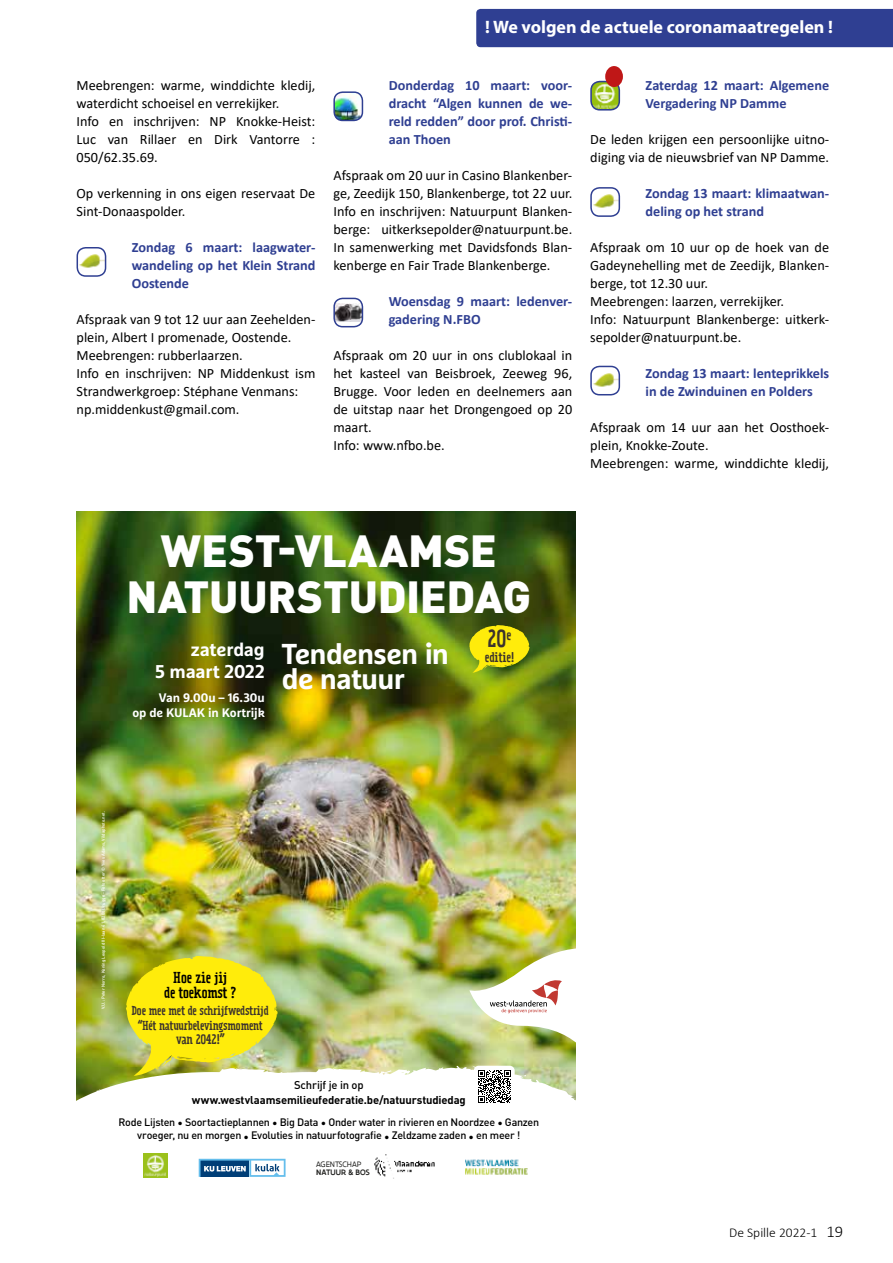
<style>
.page{position:relative;width:893px;height:1263px;background:#fff}
.page>*{position:absolute;margin:0;border:0;box-sizing:border-box;transform-origin:0 0}
.t1{font:900 44.4px/46px "DINOT";letter-spacing:-.005em;color:#fff;text-align:center}
.t2{font:700 28.8px/25.5px "Marselis Pro";letter-spacing:-.025em;color:#fff}
.t3{font:22.2px "Prater Serif Pro";color:#3b322d}
.t4{font:700 18.45px/22.2px "Marselis Pro";letter-spacing:-.01em;color:#fff;text-align:right}
.t5{font:700 18px "Myriad Pro";color:#fff}
.t6{font:14.25px/18px "Calibri";color:#000}
.t7{font:700 14.25px/18px "Calibri";color:#2f3f92}
.t8{font:13.95px/14.9px "Prater Serif Pro";letter-spacing:-.01em;color:#000;text-align:center}
.t9{font:300 13.5px "Calibri";color:#000}
.t10{font:700 12.3px/14.9px "Marselis Pro";letter-spacing:-.01em;color:#fff;text-align:right}
.t11{font:12.3px "Prater Serif Pro";letter-spacing:-.02em;color:#3b322d}
.t12{font:11.55px/14.9px "Prater Serif Pro";letter-spacing:-.01em;color:#3b322d;text-align:center}
.t13{font:700 11.25px "DINOT";letter-spacing:-.015em;color:#000}
.t14{font:500 11.25px "DINOT";letter-spacing:-.015em;color:#000}
.t15{font:500 10.65px/13.2px "DINOT";letter-spacing:-.025em;color:#000;text-align:center}
.t16{font:8.55px "Flanders Art Sans";color:#1e1e1c}
.t17{font:500 8.55px "Flanders Art Sans";color:#1e1e1c}
.t18{font:500 4.35px "DINOT";color:#fff}
.s1{font-size:16.5px}
</style>
<div class="page">
<img style="left:336px;top:94px;width:26px;height:26px">
<div style="left:333px;top:91px;width:30px;height:30px;border:2px solid #2f3f92;border-radius:9px"></div>
<img style="left:77px;top:252px;width:29px;height:16px">
<div style="left:77px;top:247px;width:29px;height:30px;border:2px solid #2f3f92;border-radius:9px"></div>
<img style="left:336px;top:303px;width:24px;height:19px">
<div style="left:333px;top:298px;width:30px;height:29px;border:2px solid #2f3f92;border-radius:9px"></div>
<img style="left:77px;top:511px;width:498px;height:437px">
<svg style="left:469px;top:625px;width:61px;height:48px;background:#c9c60e"></svg>
<img style="left:77px;top:948px;width:498px;height:230px">
<img style="left:371px;top:1153px;width:68px;height:26px">
<img style="left:592px;top:82px;width:25px;height:26px">
<div style="left:590px;top:81px;width:30px;height:30px;border:2px solid #2f3f92;border-radius:9px"></div>
<div style="left:605px;top:66px;width:18px;height:21px;background:#bf1717;border-radius:50%"></div>
<img style="left:593px;top:194px;width:24px;height:14px">
<div style="left:590px;top:187px;width:30px;height:30px;border:2px solid #2f3f92;border-radius:9px"></div>
<div style="left:476px;top:9px;width:417px;height:38px;background:#2f3f92"></div>
<img style="left:593px;top:373px;width:24px;height:14px">
<div style="left:590px;top:366px;width:30px;height:29px;border:2px solid #2f3f92;border-radius:9px"></div>
<p class="t6" style="left:77px;top:76px;width:240px">Meebrengen: warme, winddichte kledij, waterdicht schoeisel en verrekijker.<br>Info en inschrijven: NP Knokke-Heist:<br>Luc van Rillaer en Dirk Vantorre :<br>050/62.35.69.</p>
<p class="t6" style="left:77px;top:184px;width:240px">Op verkenning in ons eigen reservaat De<br>Sint-Donaaspolder.</p>
<p class="t7" style="left:132px;top:238px;width:185px;text-align:justify">Zondag 6 maart: laagwater&shy;wandeling op het Klein Strand Oostende</p>
<p class="t6" style="left:77px;top:310px;width:240px">Afspraak van 9 tot 12 uur aan Zeehelden&shy;plein, Albert I promenade, Oostende.<br>Meebrengen: rubberlaarzen.<br>Info en inschrijven: NP Middenkust ism Strandwerkgroep: Stéphane Venmans: np.middenkust@gmail.com.</p>
<p class="t5" style="left:485px;top:15px;width:349px">! We volgen de actuele coronamaatregelen !</p>
<p class="t7" style="left:389px;top:76px;width:185px;text-align:justify">Donderdag 10 maart: voor&shy;dracht “Algen kunnen de we&shy;reld redden” door prof. Christi&shy;aan Thoen</p>
<p class="t6" style="left:333px;top:166px;width:240px;text-align:justify">Afspraak om 20 uur in Casino Blankenber&shy;ge, Zeedijk 150, Blankenberge, tot 22 uur.<br>Info en inschrijven: Natuurpunt Blanken&shy;berge: uitkerksepolder@natuurpunt.be.<br>In samenwerking met Davidsfonds Blan&shy;kenberge en Fair Trade Blankenberge.</p>
<p class="t7" style="left:389px;top:292px;width:185px">Woensdag 9 maart: ledenver&shy;gadering N.FBO</p>
<p class="t6" style="left:333px;top:346px;width:240px">Afspraak om 20 uur in ons clublokaal in het kasteel van Beisbroek, Zeeweg 96,<br>Brugge. Voor leden en deelnemers aan de uitstap naar het Drongengoed op 20 maart.<br>Info: www.nfbo.be.</p>
<p class="t7" style="left:646px;top:76px;width:185px">Zaterdag 12 maart: Algemene<br>Vergadering NP Damme</p>
<p class="t6" style="left:590px;top:130px;width:240px">De leden krijgen een persoonlijke uitno&shy;diging via de nieuwsbrief van NP Damme.</p>
<p class="t7" style="left:646px;top:184px;width:185px">Zondag 13 maart: klimaatwan&shy;deling op het strand</p>
<p class="t6" style="left:590px;top:238px;width:240px">Afspraak om 10 uur op de hoek van de Gadeynehelling met de Zeedijk, Blanken&shy;berge, tot 12.30 uur.<br>Meebrengen: laarzen, verrekijker.<br>Info: Natuurpunt Blankenberge: uitkerk&shy;sepolder@natuurpunt.be.</p>
<p class="t7" style="left:646px;top:364px;width:185px">Zondag 13 maart: lenteprikkels in de Zwinduinen en Polders</p>
<p class="t6" style="left:590px;top:418px;width:240px">Afspraak om 14 uur aan het Oosthoek&shy;plein, Knokke-Zoute.<br>Meebrengen: warme, winddichte kledij,</p>
<h1 class="t1" style="left:126px;top:526px;width:406px">WEST-VLAAMSE<br>NATUURSTUDIEDAG</h1>
<p class="t4" style="left:155px;top:638px;width:111px">zaterdag<br>5 maart 2022</p>
<p class="t10" style="left:132px;top:690px;width:134px">Van 9.00u – 16.30u<br>op de KULAK in Kortrijk</p>
<h2 class="t2" style="left:282px;top:640px;width:169px">Tendensen in de natuur</h2>
<h3 class="t3" style="left:488px;top:624px;width:25px">20<sup>e</sup></h3>
<p class="t11" style="left:485px;top:649px;width:31px">editie!</p>
<p class="t18" style="left:100px;top:1009px;width:199px;rotate:-90deg">V.U.: Peter Norro, Koning Leopold III-laan 41, 8200 Brugge - Foto otter © Yves Adams, Vildaphoto.net.</p>
<p class="t8" style="left:164px;top:970px;width:74px">Hoe zie jij<br>de toekomst ?</p>
<p class="t12" style="left:132px;top:1003px;width:138px">Doe mee met de schrijfwedstrijd “Hét natuurbelevingsmoment</p>
<p class="t11" style="left:176px;top:1032px;width:49px">van 2042!”</p>
<p class="t14" style="left:294px;top:1077px;width:71px">Schrijf je in op</p>
<p class="t13" style="left:192px;top:1092px;width:275px">www.westvlaamsemilieufederatie.be/natuurstudiedag</p>
<p class="t15" style="left:119px;top:1115px;width:422px">Rode Lijsten • Soortactieplannen • Big Data • Onder water in rivieren en Noordzee • Ganzen vroeger, nu en morgen • Evoluties in natuurfotografie • Zeldzame zaden • en meer !</p>
<p class="t16" style="left:316px;top:1159px;width:47px">AGENTSCHAP</p>
<p class="t17" style="left:316px;top:1166px;width:55px">NATUUR &amp; BOS</p>
<p class="t9" style="left:729px;top:1224px;width:115px">De Spille 2022-1 <span class="s1">19</span></p>
</div>
